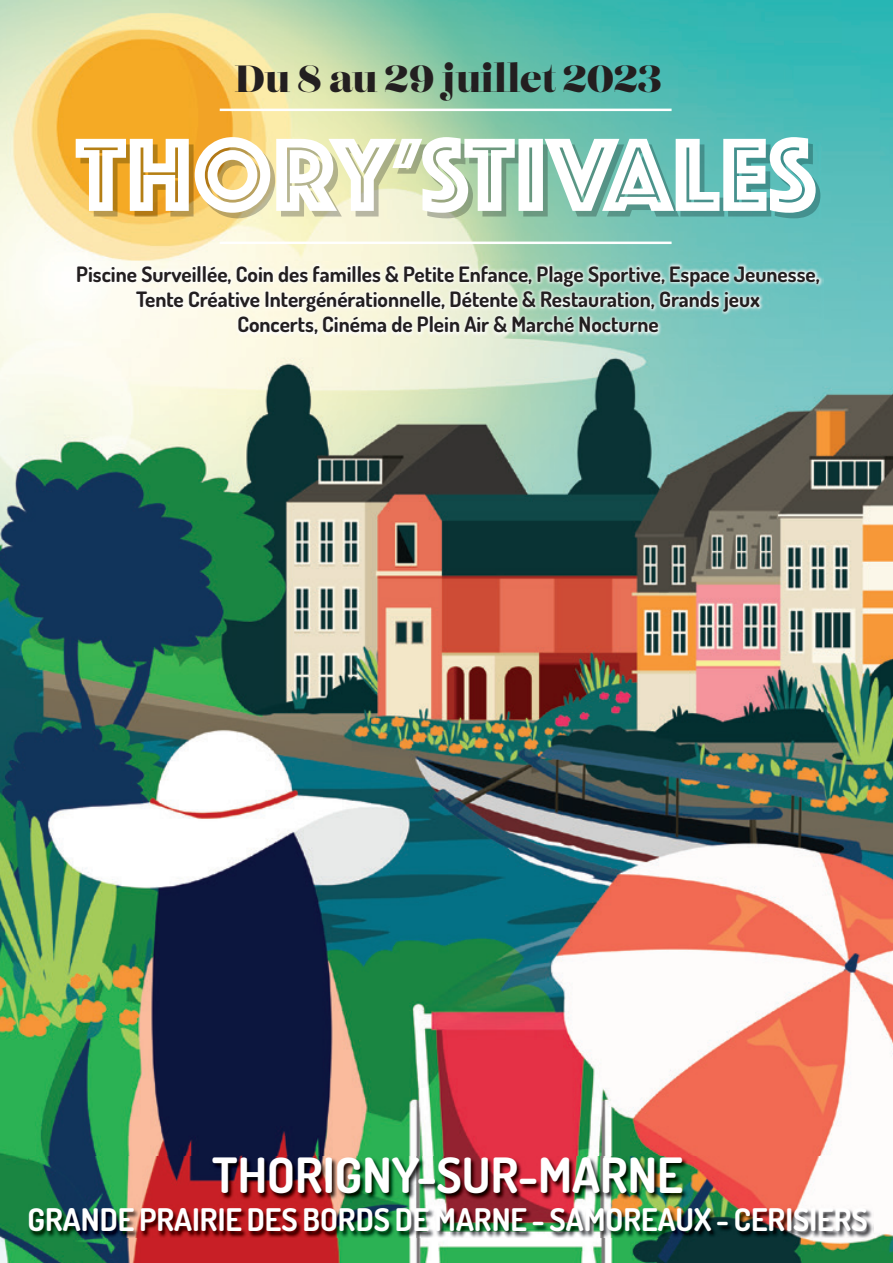
<style>
.page{position:relative;width:893px;height:1263px;background:#fff}
.page>*{position:absolute;margin:0;border:0;box-sizing:border-box;transform-origin:0 0}
.t1{font:108px "Phosphate Inline";color:#fff}
.t2{font:48.6px "Dosis";color:#fff}
.t3{font:37.8px "Lust Didone";color:#231f20}
.t4{font:31.2px "Dosis";color:#fff}
.t5{font:21.15px/25.3px "Dosis";color:#231f20;text-align:center}
</style>
<div class="page">
<img style="left:0;top:0;width:893px;height:1263px">
<img style="left:80px;top:143px;width:740px;height:75px">
<hr style="left:220px;top:109px;width:452px;height:2px;background:#fff">
<hr style="left:220px;top:242px;width:452px;height:2px;background:#fff">
<img style="left:28px;top:1157px;width:845px;height:81px">
<img style="left:74px;top:262px;width:749px;height:76px">
<h3 class="t3" style="left:235px;top:55px;width:428px">Du 8 au 29 juillet 2023</h3>
<h1 class="t1" style="left:76px;top:98px;width:742px">THORY’STIVALES</h1>
<p class="t5" style="left:76px;top:260px;width:745px">Piscine Surveillée, Coin des familles &amp; Petite Enfance, Plage Sportive, Espace Jeunesse,<br>Tente Créative Intergénérationnelle, Détente &amp; Restauration, Grands jeux<br>Concerts, Cinéma de Plein Air &amp; Marché Nocturne</p>
<h2 class="t2" style="left:212px;top:1142px;width:472px">THORIGNY-SUR-MARNE</h2>
<h3 class="t4" style="left:28px;top:1197px;width:842px">GRANDE PRAIRIE DES BORDS DE MARNE - SAMOREAUX - CERISIERS</h3>
</div>
